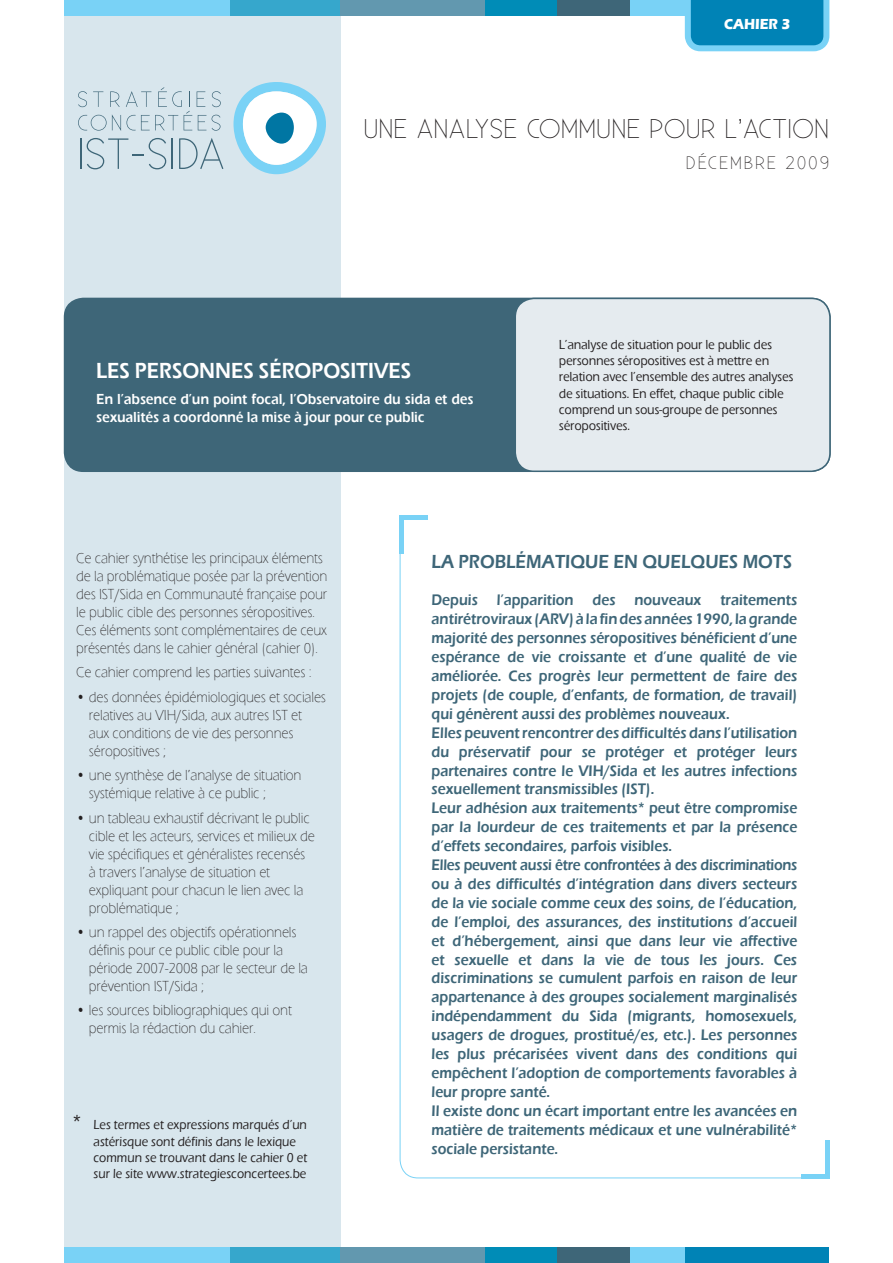
<style>
.page{position:relative;width:893px;height:1263px;background:#fff}
.page>*{position:absolute;margin:0;border:0;box-sizing:border-box;transform-origin:0 0}
.t1{font:300 27px "Existence";color:#231f20}
.t2{font:600 22.5px "Eras ITC";color:#fff;scale:.9 1}
.t3{font:600 19.5px "Eras ITC";color:#3e6678;scale:.9 1}
.t4{font:300 18px "Existence";letter-spacing:.1em;color:#231f20}
.t5{font:600 15.75px/18.9px "Eras ITC";color:#3e6678;scale:.9 1}
.t6{font:300 15px/18px "Eras ITC";letter-spacing:.005em;color:#231f20;scale:.9 1}
.t7{font:600 15px/18px "Eras ITC";letter-spacing:-.065em;color:#fff;scale:.9 1}
.t8{font:700 15px "Eras ITC";color:#fff;scale:.9 1}
.t9{font:500 13.5px/16.2px "Eras ITC";letter-spacing:.005em;color:#231f20;scale:.9 1}
.s1{font-size:21px}
</style>
<div class="page">
<div style="left:64px;top:0;width:276px;height:1263px;background:#d8e6ed"></div>
<div style="left:65px;top:298px;width:765px;height:173px;background:#3e6678;border-radius:19px"></div>
<div style="left:64px;top:298px;width:767px;height:174px;border:2px solid #3e6678;border-radius:19px"></div>
<div style="left:515px;top:298px;width:315px;height:173px;background:#e5ebef;border-radius:19px"></div>
<div style="left:514px;top:298px;width:317px;height:174px;border:2px solid #3e6678;border-radius:19px"></div>
<svg style="left:212px;top:91px;width:9px;height:16px"></svg>
<svg style="left:78px;top:87px;width:128px;height:44px"></svg>
<svg style="left:212px;top:115px;width:8px;height:16px"></svg>
<hr style="left:80px;top:138px;width:1px;height:31px;background:#3e6678">
<svg style="left:87px;top:138px;width:79px;height:31px"></svg>
<hr style="left:172px;top:138px;width:1px;height:31px;background:#3e6678">
<svg style="left:179px;top:138px;width:44px;height:31px"></svg>
<svg style="left:233px;top:82px;width:93px;height:92px"></svg>
<div style="left:629px;top:0;width:60px;height:16px;background:#79d2f6"></div>
<div style="left:557px;top:0;width:72px;height:16px;background:#3e6678"></div>
<div style="left:485px;top:0;width:72px;height:16px;background:#008cb7"></div>
<div style="left:340px;top:0;width:145px;height:16px;background:#6298af"></div>
<div style="left:230px;top:0;width:110px;height:16px;background:#36a7cc"></div>
<div style="left:64px;top:0;width:166px;height:16px;background:#79d2f6"></div>
<div style="left:685px;top:1247px;width:144px;height:16px;background:#0083b6"></div>
<div style="left:629px;top:1247px;width:56px;height:16px;background:#79d2f6"></div>
<div style="left:557px;top:1247px;width:72px;height:16px;background:#3e6678"></div>
<div style="left:485px;top:1247px;width:72px;height:16px;background:#008cb7"></div>
<div style="left:340px;top:1247px;width:145px;height:16px;background:#6298af"></div>
<div style="left:230px;top:1247px;width:110px;height:16px;background:#36a7cc"></div>
<div style="left:64px;top:1247px;width:166px;height:16px;background:#79d2f6"></div>
<svg style="left:399px;top:515px;width:431px;height:664px"></svg>
<svg style="left:685px;top:0;width:144px;height:51px;background:#1892c2"></svg>
<p class="t8" style="left:724px;top:16px;width:75px">CAHIER 3</p>
<h1 class="t1" style="left:363px;top:114px;width:467px">UNE ANALYSE COMMUNE POUR L’ACTION</h1>
<p class="t4" style="left:686px;top:153px;width:145px">DÉCEMBRE 2009</p>
<h2 class="t2" style="left:97px;top:357px;width:353px">Les personnes séropositives</h2>
<p class="t7" style="left:97px;top:390px;width:422px">En l’absence d’un point focal, l’Observatoire du sida et des sexualités a coordonné la mise à jour pour ce public</p>
<p class="t9" style="left:559px;top:337px;width:263px">L’analyse de situation pour le public des personnes séropositives est à mettre en relation avec l’ensemble des autres analyses de situations. En effet, chaque public cible comprend un sous-groupe de personnes séropositives.</p>
<p class="t6" style="left:77px;top:549px;width:281px">Ce cahier synthétise les principaux éléments de la problématique posée par la prévention des IST/Sida en Communauté française pour le public cible des personnes séropositives.<br>Ces éléments sont complémentaires de ceux présentés dans le cahier général (cahier 0).</p>
<p class="t6" style="left:77px;top:664px;width:264px">Ce cahier comprend les parties suivantes :</p>
<p class="t6" style="left:89px;top:688px;width:266px;text-indent:-13px">• des données épidémiologiques et sociales relatives au VIH/Sida, aux autres IST et aux conditions de vie des personnes séropositives ;</p>
<p class="t6" style="left:89px;top:766px;width:238px;text-indent:-13px">• une synthèse de l’analyse de situation systémique relative à ce public ;</p>
<p class="t6" style="left:89px;top:809px;width:253px;text-indent:-13px">• un tableau exhaustif décrivant le public cible et les acteurs, services et milieux de vie spécifiques et généralistes recensés à travers l’analyse de situation et expliquant pour chacun le lien avec la problématique ;</p>
<p class="t6" style="left:89px;top:923px;width:246px;text-indent:-13px">• un rappel des objectifs opérationnels définis pour ce public cible pour la période 2007-2008 par le secteur de la prévention IST/Sida ;</p>
<p class="t6" style="left:89px;top:1001px;width:228px;text-indent:-13px">• les sources bibliographiques qui ont permis la rédaction du cahier.</p>
<p class="t9" style="left:94px;top:1117px;width:239px;text-indent:-21px"><span class="s1">*</span> Les termes et expressions marqués d’un astérisque sont définis dans le lexique commun se trouvant dans le cahier 0 et sur le site www.strategiesconcertees.be</p>
<p class="t3" style="left:432px;top:550px;width:44px">LA PRO</p>
<p class="t3" style="left:495px;top:550px;width:306px">BLéMATIQUE EN QUELQUES MOTS</p>
<p class="t5" style="left:432px;top:591px;width:408px">Depuis l’apparition des nouveaux traitements antirétroviraux (ARV) à la fin des années 1990, la grande majorité des personnes séropositives bénéficient d’une espérance de vie croissante et d’une qualité de vie améliorée. Ces progrès leur permettent de faire des projets (de couple, d’enfants, de formation, de travail) qui génèrent aussi des problèmes nouveaux.<br>Elles peuvent rencontrer des difficultés dans l’utilisation du préservatif pour se protéger et protéger leurs partenaires contre le VI H/Sida et les autres infections sexuellement transmissibles (IST).<br>Leur adhésion aux traitements* peut être compromise par la lourdeur de ces traitements et par la présence d’effets secondaires, parfois visibles.<br>Elles peuvent aussi être confrontées à des discriminations ou à des difficultés d’intégration dans divers secteurs de la vie sociale comme ceux des soins, de l’éducation, de l’emploi, des assurances, des institutions d’accueil et d’hébergement, ainsi que dans leur vie affective et sexuelle et dans la vie de tous les jours. Ces discriminations se cumulent parfois en raison de leur appartenance à des groupes socialement marginalisés indépendamment du Sida (migrants, homosexuels, usagers de drogues, prostitué/es, etc.). Les personnes les plus précarisées vivent dans des conditions qui empêchent l’adoption de comportements favorables à leur propre santé.<br>Il existe donc un écart important entre les avancées en matière de traitements médicaux et une vulnérabilité* sociale persistante.</p>
</div>
